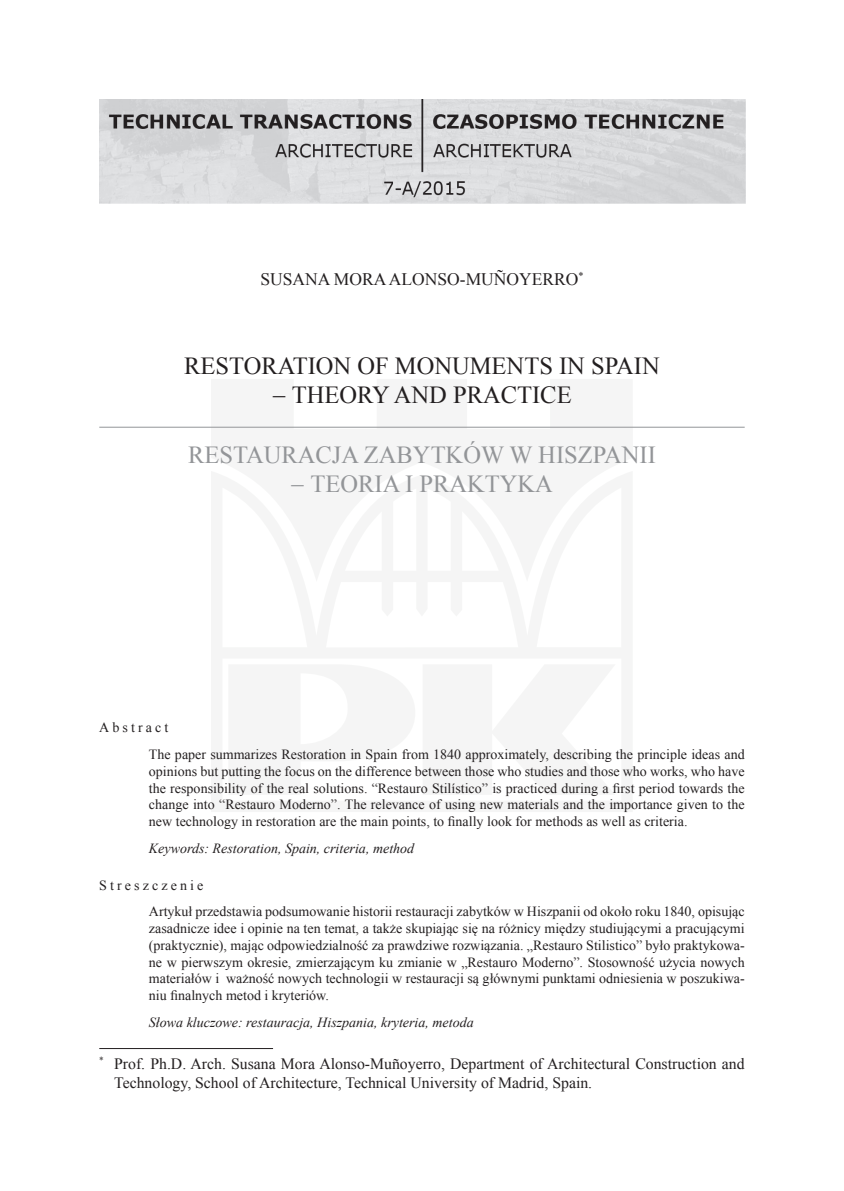
<style>
.page{position:relative;width:844px;height:1191px;background:#fff}
.page>*{position:absolute;margin:0;border:0;box-sizing:border-box;transform-origin:0 0}
.tytul_artykulu_polsk{font:24.5px/29.4px "Times New Roman";color:#231f20;text-align:center}
.tytul_artykulu_polsk-2{font:24.5px/29.4px "Times New Roman";color:#939598;text-align:center}
.autor{font:17.5px "Times New Roman";color:#231f20}
.przypis{font:15.75px/18.9px "Times New Roman";color:#231f20}
.streszczenie_tekst{font:14px/16.8px "Times New Roman";color:#231f20;text-align:justify}
.slowa_kluczowe{font:italic 14px "Times New Roman";color:#231f20}
.streszczenie{font:14px "Times New Roman";letter-spacing:.22em;color:#231f20}
</style>
<div class="page">
<hr style="left:99px;top:1048px;width:174px;height:1px;background:#231f20">
<hr style="left:99px;top:427px;width:645px;height:1px;background:#939598">
<img style="left:100px;top:99px;width:645px;height:105px">
<p class="autor" style="left:260px;top:267px;width:325px">SUSANA MORA ALONSO-MUÑOYERRO<sup>*</sup></p>
<p class="tytul_artykulu_polsk" style="left:184px;top:351px;width:477px">RESTORATION OF MONUMENTS IN SPAIN − THEORY AND PRACTICE</p>
<p class="tytul_artykulu_polsk-2" style="left:188px;top:439px;width:469px">RESTAURACJA ZABYTKÓW W HISZPANII − TEORIA I PRAKTYKA</p>
<p class="streszczenie" style="left:99px;top:718px;width:71px">Abstract</p>
<p class="streszczenie_tekst" style="left:149px;top:745px;width:597px">The paper summarizes Restoration in Spain from 1840 approximately, describing the principle ideas and opinions but putting the focus on the difference between those who studies and those who works, who have the responsibility of the real solutions. “Restauro Stilístico” is practiced during a first period towards the change into “Restauro Moderno”. The relevance of using new materials and the importance given to the new technology in restoration are the main points, to finally look for methods as well as criteria.</p>
<p class="slowa_kluczowe" style="left:149px;top:838px;width:267px">Keywords: Restoration, Spain, criteria, method</p>
<p class="streszczenie" style="left:99px;top:875px;width:106px">Streszczenie</p>
<p class="streszczenie_tekst" style="left:149px;top:903px;width:597px">Artykuł przedstawia podsumowanie historii restauracji zabytków w Hiszpanii od około roku 1840, opisując zasadnicze idee i opinie na ten temat, a także skupiając się na różnicy między studiującymi a pracującymi (praktycznie), mając odpowiedzialność za prawdziwe rozwiązania. „Restauro Stilistico” było praktykowa&shy;ne w pierwszym okresie, zmierzającym ku zmianie w „Restauro Moderno”. Stosowność użycia nowych materiałów i ważność nowych technologii w restauracji są głównymi punktami odniesienia w poszukiwa&shy;niu finalnych metod i kryteriów.</p>
<p class="slowa_kluczowe" style="left:149px;top:1012px;width:326px">Słowa kluczowe: restauracja, Hiszpania, kryteria, metoda</p>
<p class="przypis" style="left:114px;top:1053px;width:632px;text-indent:-15px"><sup>*</sup> Prof. Ph.D. Arch. Susana Mora Alonso-Muñoyerro, Department of Architectural Construction and<br>Technology, School of Architecture, Technical University of Madrid, Spain.</p>
</div>
